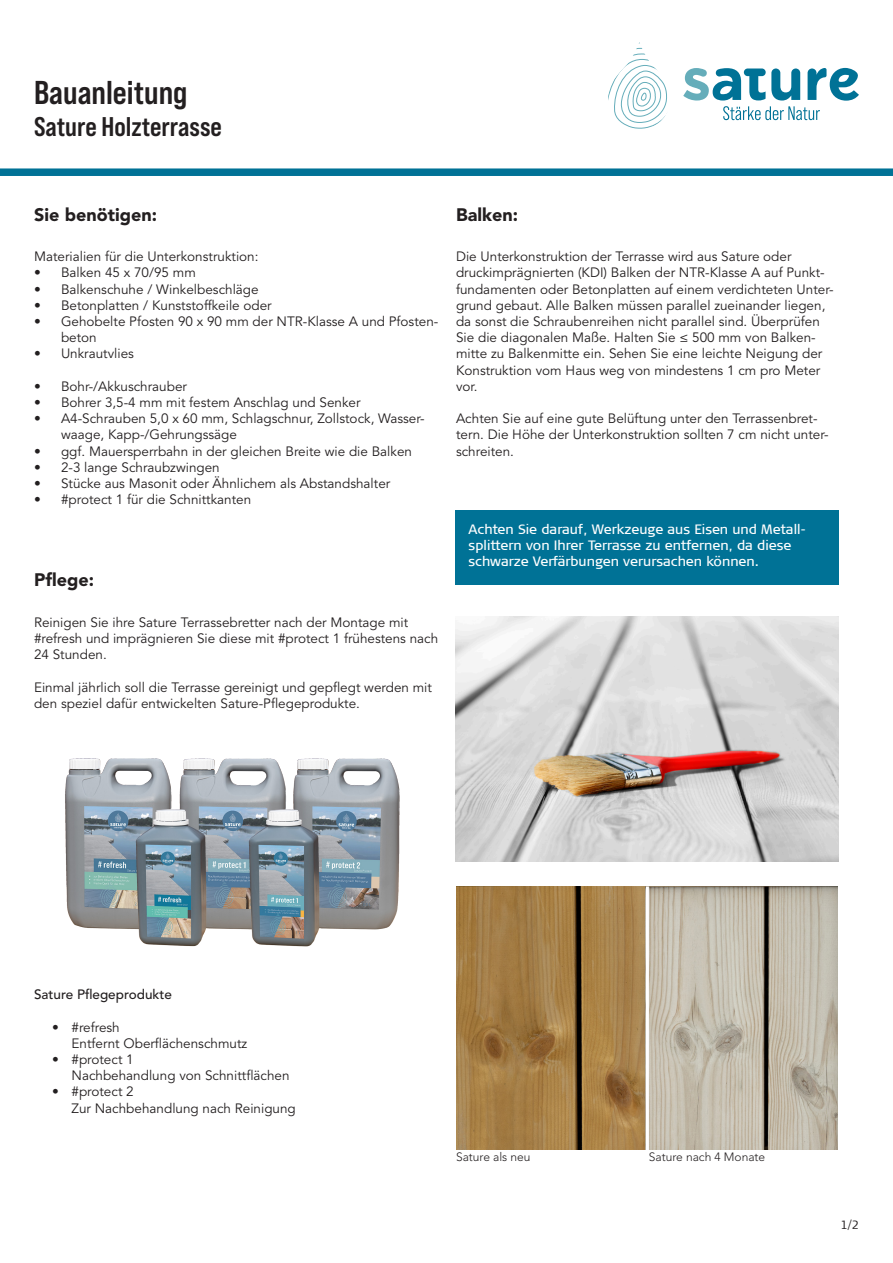
<style>
.page{position:relative;width:893px;height:1263px;background:#fff}
.page>*{position:absolute;margin:0;border:0;box-sizing:border-box;transform-origin:0 0}
.t1{font:33px "Bebas Neue Pro Sm E Bd";color:#231f20}
.t2{font:27px "Bebas Neue Pro Sm E Bd";color:#231f20}
.t3{font:900 18px "Avenir LT Pro";color:#231f20}
.t4{font:13.5px/16.2px "Avenir LT Pro";color:#231f20}
.t5{font:13.5px/16.2px "Signa Column";color:#fff}
.t6{font:500 13.5px "Avenir LT Pro";color:#231f20}
.t7{font:300 12px "Avenir LT Pro";color:#231f20}
.t8{font:300 12px "Signa Column";color:#231f20}
</style>
<div class="page">
<div style="left:0;top:168px;width:893px;height:8px;background:#007296"></div>
<svg style="left:683px;top:68px;width:176px;height:52px"></svg>
<svg style="left:608px;top:42px;width:59px;height:87px"></svg>
<img style="left:455px;top:617px;width:384px;height:244px">
<img style="left:456px;top:886px;width:381px;height:263px">
<hr style="left:646px;top:886px;width:3px;height:270px;background:#fff">
<div style="left:455px;top:510px;width:384px;height:75px;background:#007296"></div>
<img style="left:65px;top:758px;width:335px;height:189px">
<p class="t1" style="left:34px;top:73px;width:155px">Bauanleitung</p>
<p class="t2" style="left:34px;top:111px;width:189px">Sature Holzterrasse</p>
<p class="t3" style="left:34px;top:203px;width:124px">Sie benötigen:</p>
<p class="t3" style="left:456px;top:203px;width:64px">Balken:</p>
<p class="t4" style="left:34px;top:249px;width:226px">Materialien für die Unterkonstruktion:</p>
<p class="t4" style="left:34px;top:265px;width:163px">• Balken 45 x 70/95 mm</p>
<p class="t4" style="left:34px;top:281px;width:226px">• Balkenschuhe / Winkelbeschläge</p>
<p class="t4" style="left:34px;top:297px;width:239px">• Betonplatten / Kunststoffkeile oder</p>
<p class="t4" style="left:61px;top:314px;width:379px;text-indent:-27px">• Gehobelte Pfosten 90 x 90 mm der NTR-Klasse A und Pfosten&shy;beton</p>
<p class="t4" style="left:34px;top:346px;width:102px">• Unkrautvlies</p>
<p class="t4" style="left:34px;top:378px;width:155px">• Bohr-/Akkuschrauber</p>
<p class="t4" style="left:34px;top:395px;width:328px">• Bohrer 3,5-4 mm mit festem Anschlag und Senker</p>
<p class="t4" style="left:61px;top:411px;width:365px;text-indent:-27px">• A4-Schrauben 5,0 x 60 mm, Schlagschnur, Zollstock, Wasser&shy;waage, Kapp-/Gehrungssäge</p>
<p class="t4" style="left:34px;top:443px;width:380px">• ggf. Mauersperrbahn in der gleichen Breite wie die Balken</p>
<p class="t4" style="left:34px;top:459px;width:187px">• 2-3 lange Schraubzwingen</p>
<p class="t4" style="left:34px;top:476px;width:358px">• Stücke aus Masonit oder Ähnlichem als Abstandshalter</p>
<p class="t4" style="left:34px;top:492px;width:219px">• #protect 1 für die Schnittkanten</p>
<p class="t3" style="left:34px;top:569px;width:62px">Pflege:</p>
<p class="t4" style="left:34px;top:614px;width:406px">Reinigen Sie ihre Sature Terrassebretter nach der Montage mit #refresh und imprägnieren Sie diese mit #protect 1 frühestens nach<br>24 Stunden.</p>
<p class="t4" style="left:34px;top:679px;width:399px">Einmal jährlich soll die Terrasse gereinigt und gepflegt werden mit den speziel dafür entwickelten Sature-Pflegeprodukte.</p>
<p class="t4" style="left:456px;top:249px;width:379px">Die Unterkonstruktion der Terrasse wird aus Sature oder druckimprägnierten (KDI) Balken der NTR-Klasse A auf Punkt&shy;fundamenten oder Betonplatten auf einem verdichteten Unter&shy;grund gebaut. Alle Balken müssen parallel zueinander liegen, da sonst die Schraubenreihen nicht parallel sind. Überprüfen Sie die diagonalen Maße. Halten Sie ≤ 500 mm von Balken&shy;mitte zu Balkenmitte ein. Sehen Sie eine leichte Neigung der Konstruktion vom Haus weg von mindestens 1 cm pro Meter vor.</p>
<p class="t4" style="left:456px;top:411px;width:374px">Achten Sie auf eine gute Belüftung unter den Terrassenbret&shy;tern. Die Höhe der Unterkonstruktion sollten 7 cm nicht unter&shy;schreiten.</p>
<p class="t5" style="left:469px;top:521px;width:339px">Achten Sie darauf, Werkzeuge aus Eisen und Metall&shy;splittern von Ihrer Terrasse zu entfernen, da diese schwarze Verfärbungen verursachen können.</p>
<p class="t6" style="left:34px;top:986px;width:140px">Sature Pflegeprodukte</p>
<p class="t4" style="left:52px;top:1019px;width:69px">• #refresh</p>
<p class="t4" style="left:72px;top:1035px;width:177px">Entfernt Oberflächenschmutz</p>
<p class="t4" style="left:52px;top:1051px;width:83px">• #protect 1</p>
<p class="t4" style="left:72px;top:1068px;width:220px">Nachbehandlung von Schnittflächen</p>
<p class="t4" style="left:52px;top:1084px;width:83px">• #protect 2</p>
<p class="t4" style="left:72px;top:1100px;width:226px">Zur Nachbehandlung nach Reinigung</p>
<p class="t7" style="left:456px;top:1150px;width:76px">Sature als neu</p>
<p class="t7" style="left:649px;top:1150px;width:118px">Sature nach 4 Monate</p>
<p class="t8" style="left:841px;top:1218px;width:20px">1/2</p>
</div>
